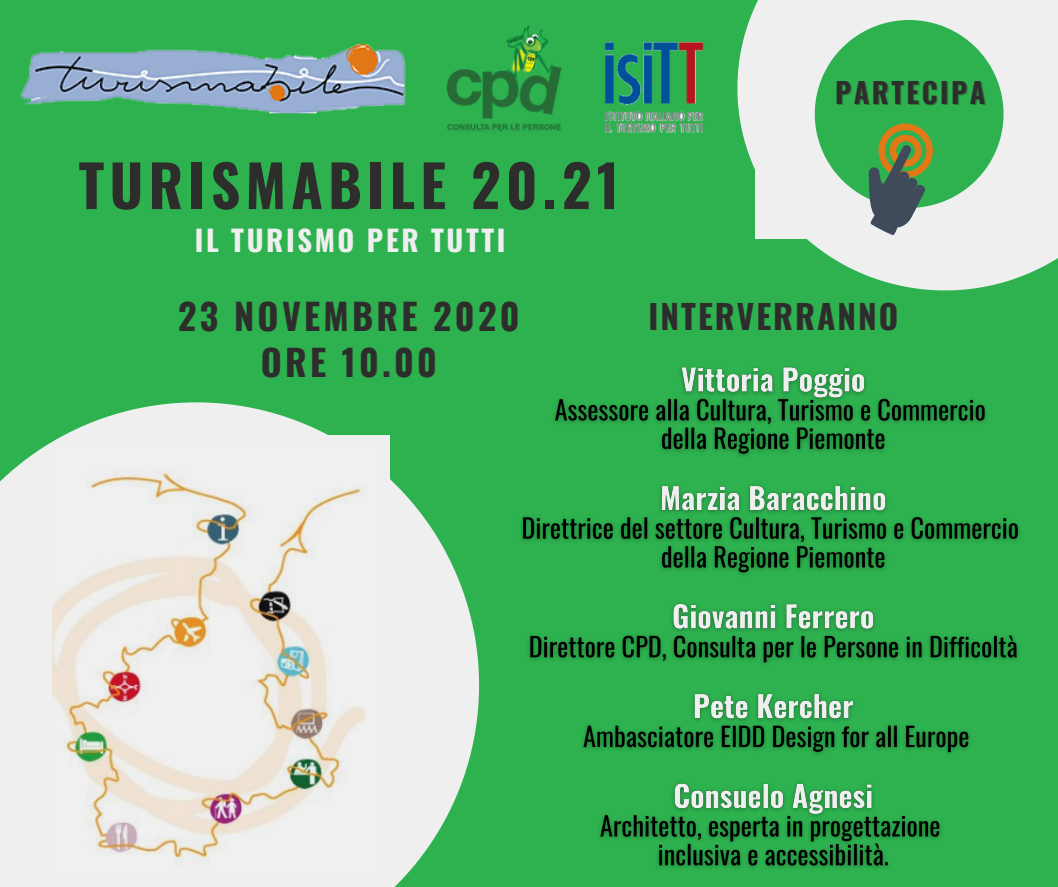
<style>
.page{position:relative;width:1058px;height:887px;background:#fff}
.page>*{position:absolute;margin:0;border:0;box-sizing:border-box;transform-origin:0 0}
.t1{font:700 57.6px "Oswald";letter-spacing:.09em;color:#2d2e2c}
.t2{font:700 36px/46.2px "Oswald";letter-spacing:.09em;color:#2d2e2c;text-align:center}
.t3{font:700 33.3px "Oswald";letter-spacing:.06em;color:#2d2e2c}
.t4{font:700 28.8px "Oswald";letter-spacing:.09em;color:#efefef}
.t5{font:700 28.2px "Oswald";letter-spacing:.09em;color:#2d2e2c}
</style>
<div class="page">
<div style="left:0;top:0;width:1058px;height:886px;background:#2db24f"></div>
<svg style="left:0;top:402px;width:479px;height:484px;fill:#efefef"></svg>
<img style="left:20px;top:44px;width:386px;height:70px">
<img style="left:52px;top:452px;width:323px;height:416px">
<svg style="left:737px;top:0;width:321px;height:290px;fill:#efefef"></svg>
<img style="left:521px;top:367px;width:499px;height:501px">
<svg style="left:814px;top:20px;width:189px;height:217px"></svg>
<img style="left:446px;top:26px;width:115px;height:106px">
<img style="left:605px;top:42px;width:99px;height:91px">
<h1 class="t1" style="left:79px;top:140px;width:542px">TURISMABILE 20.21</h1>
<p class="t4" style="left:195px;top:218px;width:312px">IL TURISMO PER TUTTI</p>
<p class="t2" style="left:178px;top:291px;width:343px">23 NOVEMBRE 2020<br>ORE 10.00</p>
<p class="t5" style="left:835px;top:70px;width:152px">PARTECIPA</p>
<p class="t3" style="left:648px;top:290px;width:251px">INTERVERRANNO</p>
</div>
